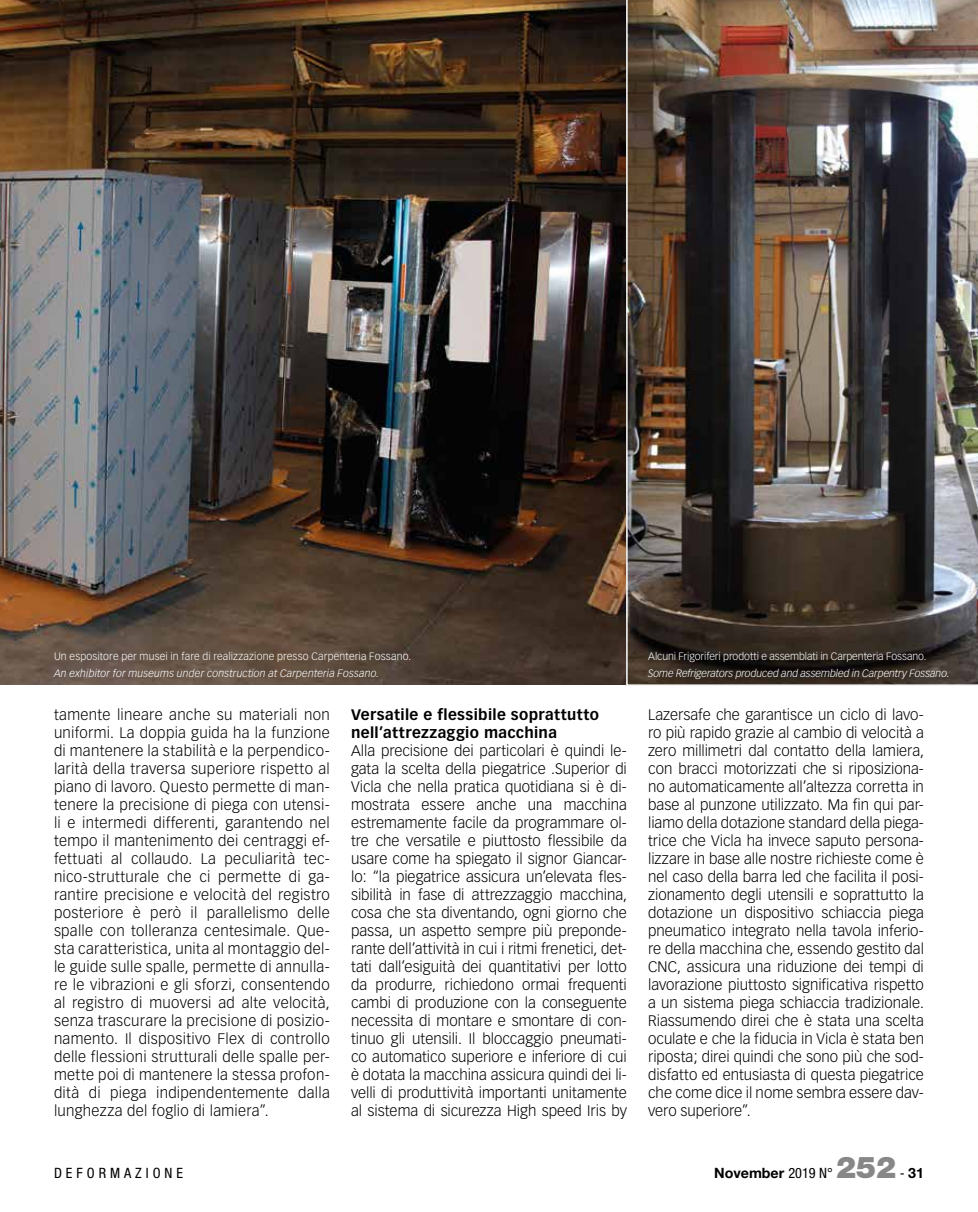
<style>
.page{position:relative;width:978px;height:1212px;background:#fff}
.page>*{position:absolute;margin:0;border:0;box-sizing:border-box;transform-origin:0 0}
.t1{font:300 15px/18px "Vectora LH";letter-spacing:.005em;color:#000;text-align:justify}
.t2{font:700 15px/18px "Vectora LH";letter-spacing:.025em;color:#000}
.t3{font:700 14.25px "Helvetica Neue";color:#000}
.t4{font:condensed 14.25px "Helvetica Neue";letter-spacing:.28em;color:#000}
.t5{font:300 10.5px "Vectora LH";letter-spacing:.01em;color:#fff}
.t6{font:italic 300 10.5px "Vectora LH";letter-spacing:.005em;color:#fff}
.s1{font-weight:400;font-stretch:condensed}
.s2{font-weight:900;font-size:30px;color:#878787}
</style>
<div class="page">
<img style="left:0;top:0;width:626px;height:685px">
<img style="left:626px;top:0;width:352px;height:686px">
<p class="t5" style="left:54px;top:650px;width:359px">Un espositore per musei in fare di realizzazione presso Carpenteria Fossano.</p>
<p class="t6" style="left:54px;top:667px;width:327px">An exhibitor for museums under construction at Carpenteria Fossano.</p>
<p class="t1" style="left:54px;top:706px;width:277px">tamente lineare anche su materiali non uniformi. La doppia guida ha la funzione di mantenere la stabilità e la perpendico&shy;larità della traversa superiore rispetto al piano di lavoro. Questo permette di man&shy;tenere la precisione di piega con utensi&shy;li e intermedi differenti, garantendo nel tempo il mantenimento dei centraggi ef&shy;fettuati al collaudo. La peculiarità tec&shy;nico-strutturale che ci permette di ga&shy;rantire precisione e velocità del registro posteriore è però il parallelismo delle spalle con tolleranza centesimale. Que&shy;sta caratteristica, unita al montaggio del&shy;le guide sulle spalle, permette di annulla&shy;re le vibrazioni e gli sforzi, consentendo al registro di muoversi ad alte velocità, senza trascurare la precisione di posizio&shy;namento. Il dispositivo Flex di controllo delle flessioni strutturali delle spalle per&shy;mette poi di mantenere la stessa profon&shy;dità di piega indipendentemente dalla lunghezza del foglio di lamiera”.</p>
<p class="t2" style="left:351px;top:706px;width:250px">Versatile e flessibile soprattutto nell’attrezzaggio macchina</p>
<p class="t1" style="left:351px;top:742px;width:277px">Alla precisione dei particolari è quindi le&shy;gata la scelta della piegatrice .Superior di Vicla che nella pratica quotidiana si è di&shy;mostrata essere anche una macchina estremamente facile da programmare ol&shy;tre che versatile e piuttosto flessibile da usare come ha spiegato il signor Giancar&shy;lo: “la piegatrice assicura un’elevata fles&shy;sibilità in fase di attrezzaggio macchina, cosa che sta diventando, ogni giorno che passa, un aspetto sempre più preponde&shy;rante dell’attività in cui i ritmi frenetici, det&shy;tati dall’esiguità dei quantitativi per lotto da produrre, richiedono ormai frequenti cambi di produzione con la conseguente necessita di montare e smontare di con&shy;tinuo gli utensili. Il bloccaggio pneumati&shy;co automatico superiore e inferiore di cui è dotata la macchina assicura quindi dei li&shy;velli di produttività importanti unitamente al sistema di sicurezza High speed Iris by</p>
<p class="t5" style="left:648px;top:650px;width:280px">Alcuni Frigoriferi prodotti e assemblati in Carpenteria Fossano.</p>
<p class="t6" style="left:648px;top:667px;width:303px">Some Refrigerators produced and assembled in Carpentry Fossano.</p>
<p class="t1" style="left:648px;top:706px;width:277px">Lazersafe che garantisce un ciclo di lavo&shy;ro più rapido grazie al cambio di velocità a zero millimetri dal contatto della lamiera, con bracci motorizzati che si riposiziona&shy;no automaticamente all’altezza corretta in base al punzone utilizzato. Ma fin qui par&shy;liamo della dotazione standard della piega&shy;trice che Vicla ha invece saputo persona&shy;lizzare in base alle nostre richieste come è nel caso della barra led che facilita il posi&shy;zionamento degli utensili e soprattutto la dotazione un dispositivo schiaccia piega pneumatico integrato nella tavola inferio&shy;re della macchina che, essendo gestito dal CNC, assicura una riduzione dei tempi di lavorazione piuttosto significativa rispetto a un sistema piega schiaccia tradizionale.<br>Riassumendo direi che è stata una scelta oculate e che la fiducia in Vicla è stata ben riposta; direi quindi che sono più che sod&shy;disfatto ed entusiasta di questa piegatrice che come dice il nome sembra essere dav&shy;vero superiore”.</p>
<p class="t4" style="left:54px;top:1164px;width:131px">DEFORMAZIONE</p>
<p class="t3" style="left:714px;top:1164px;width:211px">November <span class="s1">2019 N°</span> <span class="s2">252</span> <span class="s1">-</span> 31</p>
</div>
